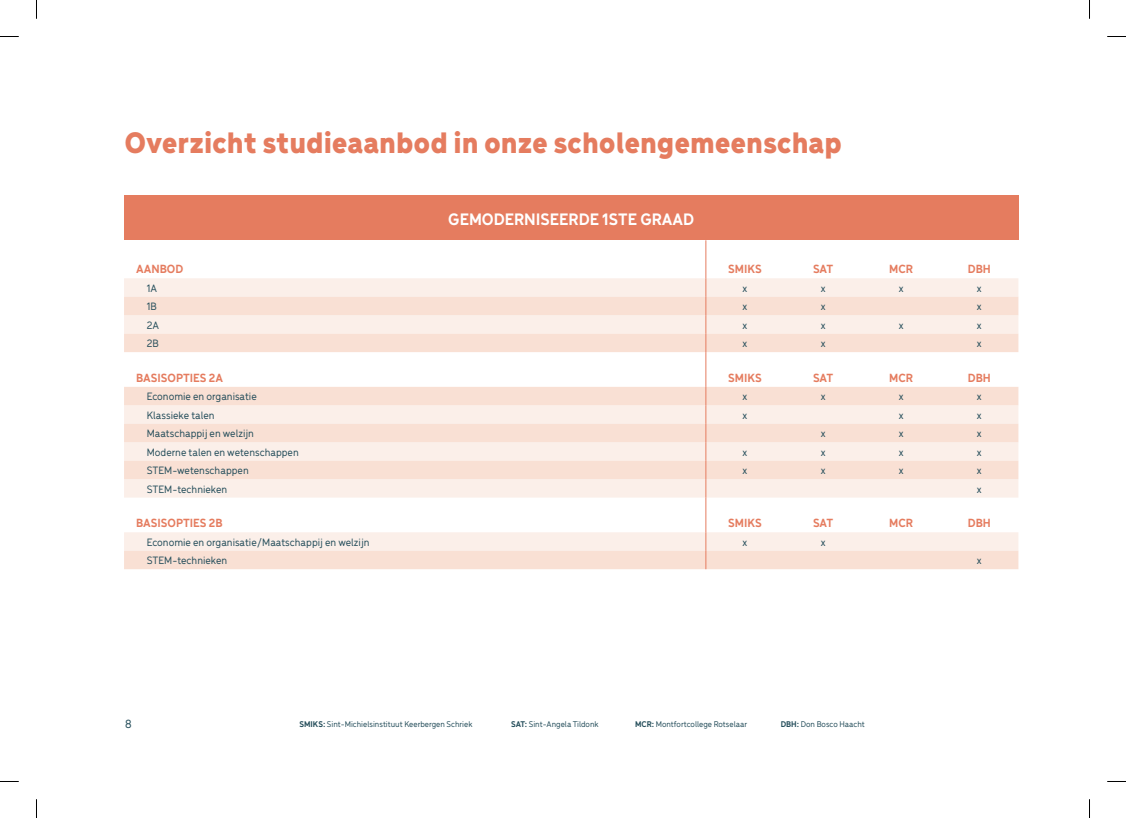
<style>
.page{position:relative;width:1126px;height:818px;background:#fff}
.page>*{position:absolute;margin:0;border:0;box-sizing:border-box;transform-origin:0 0}
.t1{font:900 31.25px "Menca";color:#e57c5f}
.t2{font:700 17.5px "Menca";color:#fff}
.t3{font:700 12.5px "Menca";color:#e57c5f}
.t4{font:500 12.5px "Menca";color:#254e5b}
.t5{font:500 11.25px "Menca";color:#254e5b}
.t6{font:500 8.75px "Menca";color:#254e5b}
.s1{font-weight:700}
</style>
<div class="page">
<div style="left:124px;top:195px;width:894px;height:45px;background:#e57c5f"></div>
<div style="left:124px;top:278px;width:894px;height:18px;background:#fbefe9"></div>
<svg style="left:124px;top:296px;width:894px;height:273px"></svg>
<hr style="left:705px;top:240px;width:1px;height:38px;background:#e57c5f">
<hr style="left:705px;top:352px;width:1px;height:34px;background:#e57c5f">
<hr style="left:705px;top:497px;width:1px;height:35px;background:#e57c5f">
<svg style="left:705px;top:278px;width:1px;height:74px"></svg>
<svg style="left:705px;top:386px;width:1px;height:111px"></svg>
<svg style="left:705px;top:532px;width:1px;height:37px"></svg>
<svg style="left:0;top:36px;width:19px;height:1px"></svg>
<svg style="left:1107px;top:36px;width:18px;height:1px"></svg>
<svg style="left:36px;top:0;width:1px;height:19px"></svg>
<svg style="left:36px;top:799px;width:1px;height:18px"></svg>
<svg style="left:1089px;top:0;width:1px;height:19px"></svg>
<svg style="left:1089px;top:799px;width:1px;height:18px"></svg>
<h1 class="t1" style="left:124px;top:121px;width:719px">Overzicht studieaanbod in onze scholengemeenschap</h1>
<h2 class="t2" style="left:448px;top:206px;width:247px">GEMODERNISEERDE 1STE GRAAD</h2>
<p class="t3" style="left:136px;top:260px;width:48px">AANBOD</p>
<p class="t3" style="left:728px;top:260px;width:35px">SMIKS</p>
<p class="t3" style="left:812px;top:260px;width:22px">SAT</p>
<p class="t3" style="left:889px;top:260px;width:25px">MCR</p>
<p class="t3" style="left:967px;top:260px;width:24px">DBH</p>
<p class="t5" style="left:147px;top:280px;width:12px">1A</p>
<p class="t5" style="left:742px;top:280px;width:6px">x</p>
<p class="t5" style="left:820px;top:280px;width:6px">x</p>
<p class="t5" style="left:898px;top:280px;width:6px">x</p>
<p class="t5" style="left:976px;top:280px;width:6px">x</p>
<p class="t5" style="left:147px;top:298px;width:11px">1B</p>
<p class="t5" style="left:742px;top:298px;width:6px">x</p>
<p class="t5" style="left:820px;top:298px;width:6px">x</p>
<p class="t5" style="left:976px;top:298px;width:6px">x</p>
<p class="t5" style="left:147px;top:317px;width:14px">2A</p>
<p class="t5" style="left:742px;top:317px;width:6px">x</p>
<p class="t5" style="left:820px;top:317px;width:6px">x</p>
<p class="t5" style="left:898px;top:317px;width:6px">x</p>
<p class="t5" style="left:976px;top:317px;width:6px">x</p>
<p class="t5" style="left:147px;top:335px;width:13px">2B</p>
<p class="t5" style="left:742px;top:335px;width:6px">x</p>
<p class="t5" style="left:820px;top:335px;width:6px">x</p>
<p class="t5" style="left:976px;top:335px;width:6px">x</p>
<p class="t3" style="left:136px;top:369px;width:88px">BASISOPTIES 2A</p>
<p class="t3" style="left:728px;top:369px;width:35px">SMIKS</p>
<p class="t3" style="left:812px;top:369px;width:22px">SAT</p>
<p class="t3" style="left:889px;top:369px;width:25px">MCR</p>
<p class="t3" style="left:967px;top:369px;width:24px">DBH</p>
<p class="t5" style="left:147px;top:388px;width:111px">Economie en organisatie</p>
<p class="t5" style="left:742px;top:388px;width:6px">x</p>
<p class="t5" style="left:820px;top:388px;width:6px">x</p>
<p class="t5" style="left:898px;top:388px;width:6px">x</p>
<p class="t5" style="left:976px;top:388px;width:6px">x</p>
<p class="t5" style="left:147px;top:407px;width:69px">Klassieke talen</p>
<p class="t5" style="left:742px;top:407px;width:6px">x</p>
<p class="t5" style="left:898px;top:407px;width:6px">x</p>
<p class="t5" style="left:976px;top:407px;width:6px">x</p>
<p class="t5" style="left:147px;top:425px;width:109px">Maatschappij en welzijn</p>
<p class="t5" style="left:820px;top:425px;width:6px">x</p>
<p class="t5" style="left:898px;top:425px;width:6px">x</p>
<p class="t5" style="left:976px;top:425px;width:6px">x</p>
<p class="t5" style="left:147px;top:444px;width:153px">Moderne talen en wetenschappen</p>
<p class="t5" style="left:742px;top:444px;width:6px">x</p>
<p class="t5" style="left:820px;top:444px;width:6px">x</p>
<p class="t5" style="left:898px;top:444px;width:6px">x</p>
<p class="t5" style="left:976px;top:444px;width:6px">x</p>
<p class="t5" style="left:147px;top:462px;width:103px">STEM-wetenschappen</p>
<p class="t5" style="left:742px;top:462px;width:6px">x</p>
<p class="t5" style="left:820px;top:462px;width:6px">x</p>
<p class="t5" style="left:898px;top:462px;width:6px">x</p>
<p class="t5" style="left:976px;top:462px;width:6px">x</p>
<p class="t5" style="left:147px;top:481px;width:82px">STEM-technieken</p>
<p class="t5" style="left:976px;top:481px;width:6px">x</p>
<p class="t3" style="left:136px;top:514px;width:88px">BASISOPTIES 2B</p>
<p class="t3" style="left:728px;top:514px;width:35px">SMIKS</p>
<p class="t3" style="left:812px;top:514px;width:22px">SAT</p>
<p class="t3" style="left:889px;top:514px;width:25px">MCR</p>
<p class="t3" style="left:967px;top:514px;width:24px">DBH</p>
<p class="t5" style="left:147px;top:534px;width:224px">Economie en organisatie/Maatschappij en welzijn</p>
<p class="t5" style="left:742px;top:534px;width:6px">x</p>
<p class="t5" style="left:820px;top:534px;width:6px">x</p>
<p class="t5" style="left:147px;top:552px;width:82px">STEM-technieken</p>
<p class="t5" style="left:976px;top:552px;width:6px">x</p>
<p class="t4" style="left:125px;top:715px;width:8px">8</p>
<p class="t6" style="left:299px;top:718px;width:174px"><span class="s1">SMIKS:</span> Sint-Michielsinstituut Keerbergen Schriek</p>
<p class="t6" style="left:511px;top:718px;width:89px"><span class="s1">SAT:</span> Sint-Angela Tildonk</p>
<p class="t6" style="left:635px;top:718px;width:114px"><span class="s1">MCR:</span> Montfortcollege Rotselaar</p>
<p class="t6" style="left:780px;top:718px;width:86px"><span class="s1">DBH:</span> Don Bosco Haacht</p>
</div>
